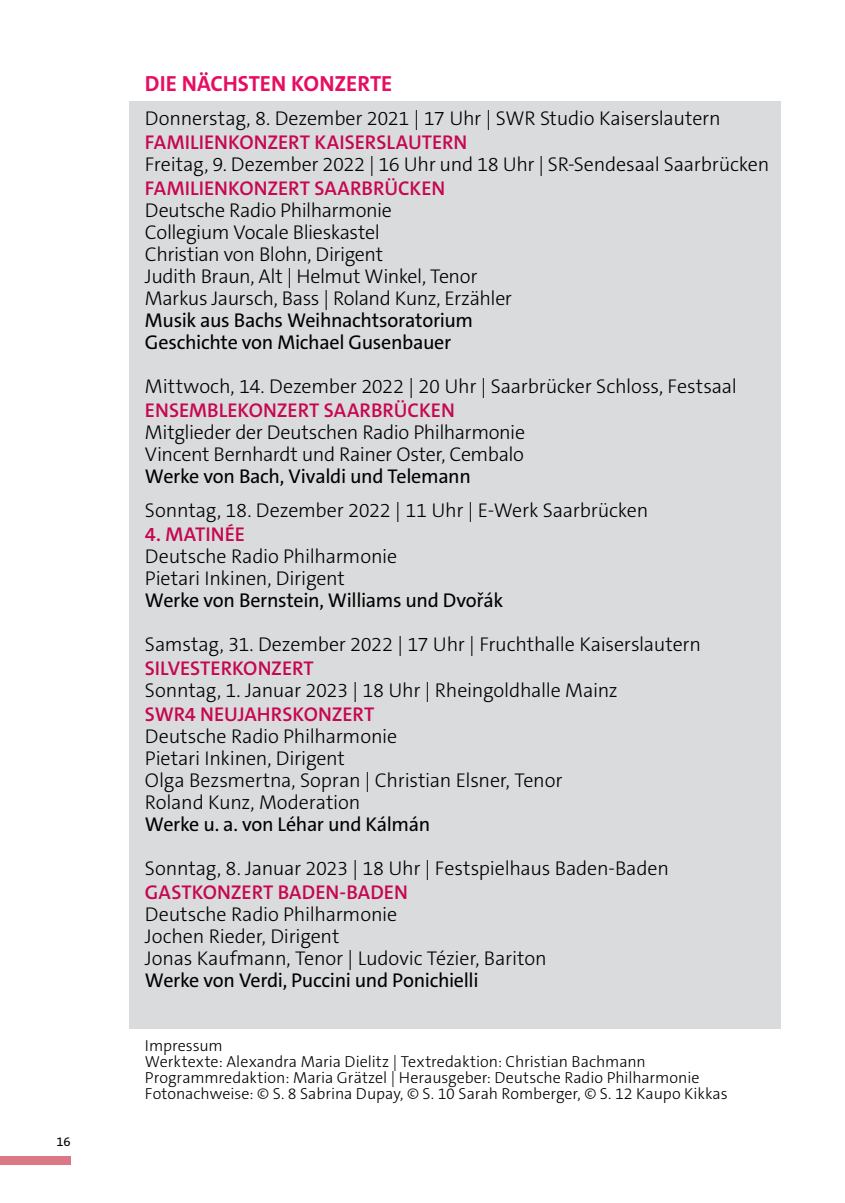
<style>
.page{position:relative;width:845px;height:1203px;background:#fff}
.page>*{position:absolute;margin:0;border:0;box-sizing:border-box;transform-origin:0 0}
.t1{font:700 22px "The Sans C5";color:#e50e62}
.t2{font:300 20px "The Sans C5";letter-spacing:-.015em;color:#000}
.t3{font:20px "The Sans C5";letter-spacing:-.02em;color:#000}
.t4{font:600 20px "The Sans C5";color:#c60651}
.t5{font:300 16px "The Sans C5";color:#000}
.t6{font:13px "The Sans C5";color:#000}
</style>
<div class="page">
<div style="left:0;top:1156px;width:70px;height:9px;background:#da7885"></div>
<div style="left:129px;top:102px;width:650px;height:927px;background:#dadbdc"></div>
<p class="t6" style="left:56px;top:1133px;width:16px">16</p>
<p class="t1" style="left:145px;top:69px;width:249px">DIE NÄCHSTEN KONZERTE</p>
<p class="t2" style="left:145px;top:105px;width:577px">Donnerstag, 8. Dezember 2021 | 17 Uhr | SWR Studio Kaiserslautern</p>
<p class="t4" style="left:145px;top:129px;width:324px">FAMILIENKONZERT KAISERSLAUTERN</p>
<p class="t2" style="left:145px;top:151px;width:625px">Freitag, 9. Dezember 2022 | 16 Uhr und 18 Uhr | SR-Sendesaal Saarbrücken</p>
<p class="t4" style="left:145px;top:175px;width:302px">FAMILIENKONZERT SAARBRÜCKEN</p>
<p class="t2" style="left:145px;top:197px;width:248px">Deutsche Radio Philharmonie</p>
<p class="t2" style="left:145px;top:219px;width:236px">Collegium Vocale Blieskastel</p>
<p class="t2" style="left:145px;top:241px;width:240px">Christian von Blohn, Dirigent</p>
<p class="t2" style="left:145px;top:263px;width:334px">Judith Braun, Alt | Helmut Winkel, Tenor</p>
<p class="t2" style="left:145px;top:285px;width:368px">Markus Jaursch, Bass | Roland Kunz, Erzähler</p>
<p class="t3" style="left:145px;top:307px;width:329px">Musik aus Bachs Weihnachtsoratorium</p>
<p class="t3" style="left:145px;top:329px;width:307px">Geschichte von Michael Gusenbauer</p>
<p class="t2" style="left:145px;top:373px;width:593px">Mittwoch, 14. Dezember 2022 | 20 Uhr | Saarbrücker Schloss, Festsaal</p>
<p class="t4" style="left:145px;top:397px;width:311px">ENSEMBLEKONZERT SAARBRÜCKEN</p>
<p class="t2" style="left:145px;top:419px;width:381px">Mitglieder der Deutschen Radio Philharmonie</p>
<p class="t2" style="left:145px;top:441px;width:380px">Vincent Bernhardt und Rainer Oster, Cembalo</p>
<p class="t3" style="left:145px;top:463px;width:327px">Werke von Bach, Vivaldi und Telemann</p>
<p class="t2" style="left:145px;top:497px;width:504px">Sonntag, 18. Dezember 2022 | 11 Uhr | E-Werk Saarbrücken</p>
<p class="t4" style="left:145px;top:521px;width:102px">4. MATINÉE</p>
<p class="t2" style="left:145px;top:543px;width:253px">Deutsche Radio Philharmonie</p>
<p class="t2" style="left:145px;top:565px;width:201px">Pietari Inkinen, Dirigent</p>
<p class="t3" style="left:145px;top:587px;width:359px">Werke von Bernstein, Williams und Dvořák</p>
<p class="t2" style="left:145px;top:631px;width:557px">Samstag, 31. Dezember 2022 | 17 Uhr | Fruchthalle Kaiserslautern</p>
<p class="t4" style="left:145px;top:655px;width:170px">SILVESTERKONZERT</p>
<p class="t2" style="left:145px;top:677px;width:474px">Sonntag, 1. Januar 2023 | 18 Uhr | Rheingoldhalle Mainz</p>
<p class="t4" style="left:145px;top:701px;width:231px">SWR4 NEUJAHRSKONZERT</p>
<p class="t2" style="left:145px;top:723px;width:253px">Deutsche Radio Philharmonie</p>
<p class="t2" style="left:145px;top:745px;width:201px">Pietari Inkinen, Dirigent</p>
<p class="t2" style="left:145px;top:767px;width:419px">Olga Bezsmertna, Sopran | Christian Elsner, Tenor</p>
<p class="t2" style="left:145px;top:789px;width:217px">Roland Kunz, Moderation</p>
<p class="t3" style="left:145px;top:811px;width:286px">Werke u. a. von Léhar und Kálmán</p>
<p class="t2" style="left:145px;top:855px;width:525px">Sonntag, 8. Januar 2023 | 18 Uhr | Festspielhaus Baden-Baden</p>
<p class="t4" style="left:145px;top:879px;width:264px">GASTKONZERT BADEN-BADEN</p>
<p class="t2" style="left:145px;top:901px;width:253px">Deutsche Radio Philharmonie</p>
<p class="t2" style="left:145px;top:923px;width:196px">Jochen Rieder, Dirigent</p>
<p class="t2" style="left:145px;top:945px;width:403px">Jonas Kaufmann, Tenor | Ludovic Tézier, Bariton</p>
<p class="t3" style="left:145px;top:967px;width:335px">Werke von Verdi, Puccini und Ponichielli</p>
<p class="t5" style="left:145px;top:1035px;width:79px">Impressum</p>
<p class="t5" style="left:145px;top:1051px;width:502px">Werktexte: Alexandra Maria Dielitz | Textredaktion: Christian Bachmann</p>
<p class="t5" style="left:145px;top:1067px;width:555px">Programmredaktion: Maria Grätzel | Herausgeber: Deutsche Radio Philharmonie</p>
<p class="t5" style="left:145px;top:1083px;width:584px">Fotonachweise: © S. 8 Sabrina Dupay, © S. 10 Sarah Romberger, © S. 12 Kaupo Kikkas</p>
</div>
